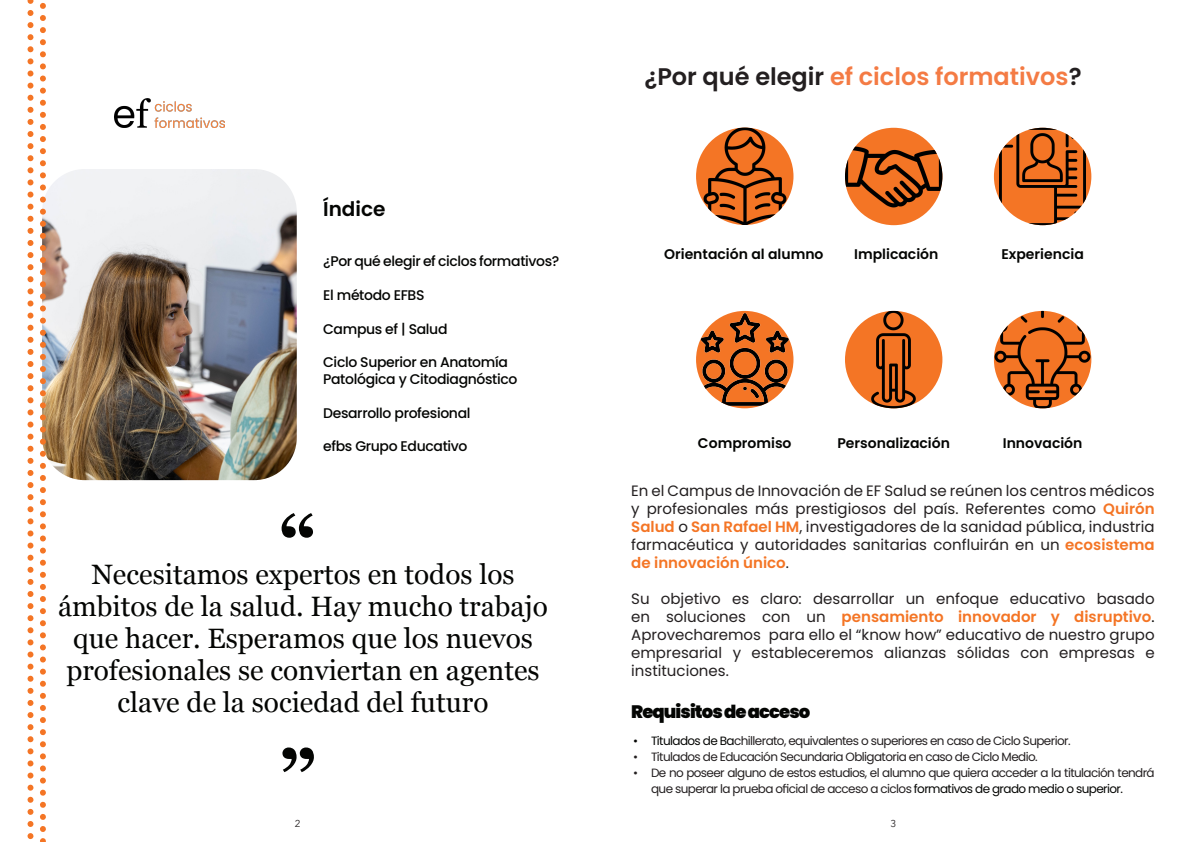
<style>
.page{position:relative;width:1191px;height:842px;background:#fff}
.page>*{position:absolute;margin:0;border:0;box-sizing:border-box;transform-origin:0 0}
.t1{font:700 72px "Georgia";color:#040503}
.t2{font:28px/32px "Georgia";color:#040503;text-align:center}
.t3{font:600 24px "Poppins";color:#f47b44}
.t4{font:600 20px "Poppins";color:#040503}
.t5{font:900 18px "Poppins";letter-spacing:-.05em;color:#040503}
.t6{font:15px/18px "Poppins";color:#231f20;text-align:justify}
.t7{font:500 14px/16.8px "Poppins";letter-spacing:-.025em;color:#040503}
.t8{font:600 14px "Poppins";color:#040503}
.t9{font:12px/16px "Poppins";letter-spacing:-.05em;color:#231f20}
.t10{font:10px "Avenir Next";color:#231f20}
.s1{color:#231f20}
.s2{font-weight:600;color:#f47525}
.s3{color:#040503}
</style>
<div class="page">
<img style="left:696px;top:128px;width:97px;height:97px;border-radius:49px">
<img style="left:994px;top:311px;width:97px;height:97px;border-radius:49px">
<img style="left:845px;top:128px;width:97px;height:97px;border-radius:49px">
<img style="left:994px;top:128px;width:97px;height:97px;border-radius:49px">
<img style="left:696px;top:311px;width:97px;height:97px;border-radius:49px">
<img style="left:845px;top:311px;width:97px;height:97px;border-radius:49px">
<img style="left:46px;top:169px;width:251px;height:311px">
<svg style="left:40px;top:2px;width:6px;height:840px"></svg>
<svg style="left:27px;top:0;width:6px;height:840px"></svg>
<img style="left:115px;top:99px;width:109px;height:29px">
<p class="t4" style="left:323px;top:197px;width:64px">Índice</p>
<p class="t7" style="left:323px;top:253px;width:238px">¿Por qué elegir ef ciclos formativos?</p>
<p class="t7" style="left:323px;top:287px;width:103px">El método EFBS</p>
<p class="t7" style="left:323px;top:320px;width:126px">Campus ef | Salud</p>
<p class="t7" style="left:323px;top:354px;width:196px">Ciclo Superior en Anatomía<br>Patológica y Citodiagnóstico</p>
<p class="t7" style="left:323px;top:404px;width:149px">Desarrollo profesional</p>
<p class="t7" style="left:323px;top:438px;width:146px">efbs Grupo Educativo</p>
<p class="t1" style="left:279px;top:487px;width:39px">“</p>
<p class="t2" style="left:58px;top:557px;width:491px">Necesitamos expertos en todos los ámbitos de la salud. Hay mucho trabajo que hacer. Esperamos que los nuevos profesionales se conviertan en agentes clave de la sociedad del futuro</p>
<p class="t1" style="left:279px;top:722px;width:39px">”</p>
<p class="t3" style="left:644px;top:63px;width:439px"><span class="s1">¿Por qué elegir</span> ef ciclos formativos<span class="s1">?</span></p>
<p class="t8" style="left:664px;top:246px;width:161px">Orientación al alumno</p>
<p class="t8" style="left:854px;top:246px;width:86px">Implicación</p>
<p class="t8" style="left:1001px;top:246px;width:84px">Experiencia</p>
<p class="t8" style="left:698px;top:435px;width:95px">Compromiso</p>
<p class="t8" style="left:837px;top:435px;width:114px">Personalización</p>
<p class="t8" style="left:1002px;top:435px;width:81px">Innovación</p>
<p class="t6" style="left:631px;top:482px;width:525px">En el Campus de Innovación de EF Salud se reúnen los centros médicos y profesionales más prestigiosos del país. Referentes como <span class="s2">Quirón Salud</span> o <span class="s2">San Rafael HM</span>, investigadores de la sanidad pública, industria farmacéutica y autoridades sanitarias confluirán en un <span class="s2">ecosistema de innovación único</span>.</p>
<p class="t6" style="left:631px;top:590px;width:525px">Su objetivo es claro: desarrollar un enfoque educativo basado en soluciones con un <span class="s2">pensamiento innovador y disruptivo</span><span class="s3">.<br></span>Aprovecharemos para ello el “know how” educativo de nuestro grupo empresarial y estableceremos alianzas sólidas con empresas e instituciones.</p>
<p class="t5" style="left:631px;top:701px;width:181px">Requisitos de acceso</p>
<p class="t9" style="left:633px;top:733px;width:439px"><span class="s3">• Titulados de Ba</span>chillerato, equivalentes o superiores en caso de Ciclo Superior.</p>
<p class="t9" style="left:633px;top:749px;width:406px">• Titulados de Educación Secundaria Obligatoria en caso de Ciclo Medio.</p>
<p class="t9" style="left:651px;top:765px;width:505px;text-indent:-18px">• De no poseer alguno de estos estudios, el alumno que quiera acceder a la titulación tendrá que superar la prueba oficial de acceso a ciclos <span class="s3">formativos de grado medio o superior.</span></p>
<p class="t10" style="left:295px;top:815px;width:7px">2</p>
<p class="t10" style="left:890px;top:815px;width:7px">3</p>
</div>
